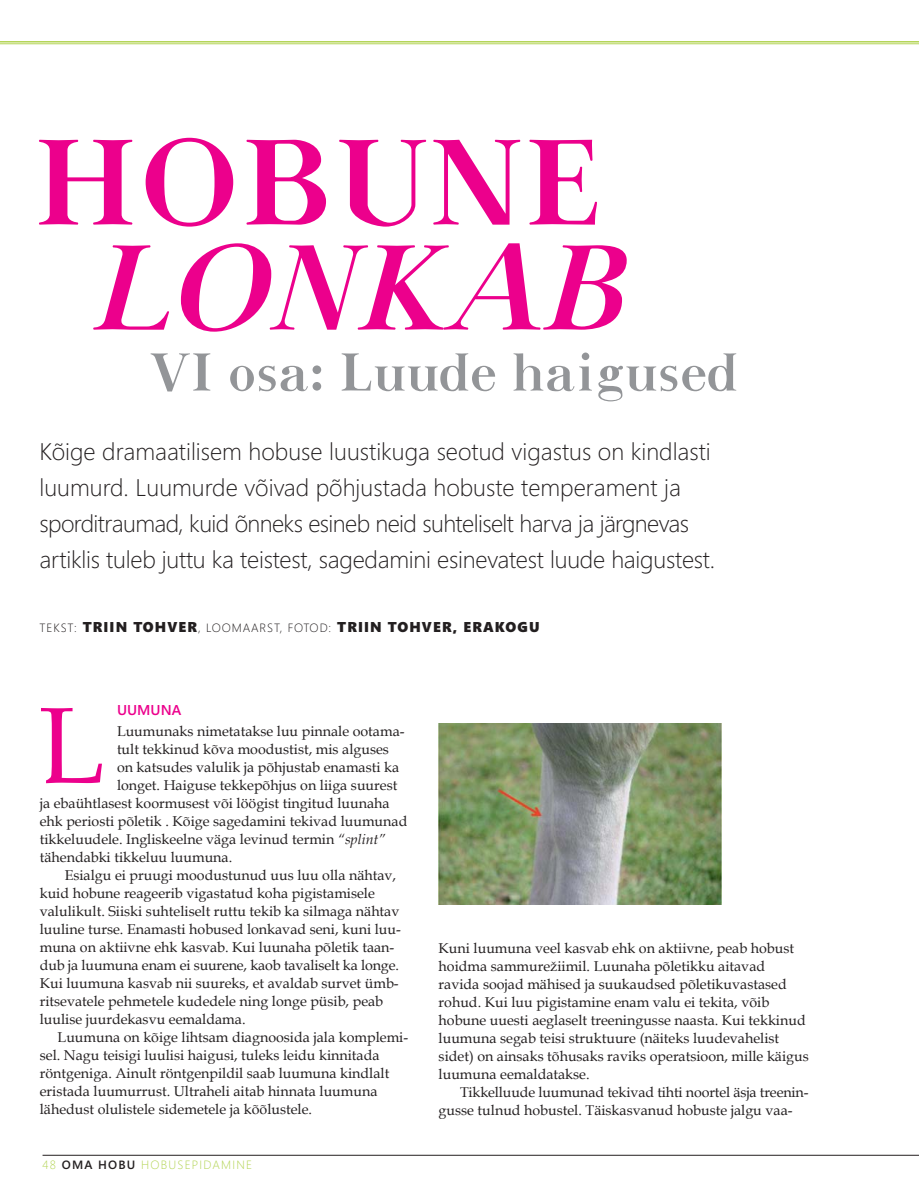
<style>
.page{position:relative;width:919px;height:1191px;background:#fff}
.page>*{position:absolute;margin:0;border:0;box-sizing:border-box;transform-origin:0 0}
.t1{font:700 123px "Fluralic";color:#ec008c}
.t2{font:italic 700 123px "Fluralic";color:#ec008c}
.t3{font:108px "Book Antiqua";color:#ec008c}
.t4{font:700 54px "Fluralic";color:#939598}
.t5{font:300 24px/36px "Segoe";letter-spacing:-.01em;color:#231f20}
.t6{font:14.25px/18px "Book Antiqua";color:#231f20}
.t7{font:900 14.25px "Segoe";letter-spacing:.075em;color:#231f20}
.t8{font:600 14.25px "Segoe";color:#ec008c}
.t9{font:300 12px "Segoe";letter-spacing:.1em;color:#b3d454}
.s1{font-weight:300;font-size:12px}
.s2{font-style:italic}
.s3{font-weight:600;color:#231f20}
</style>
<div class="page">
<hr style="left:0;top:41px;width:918px;height:2px;background:#b3d454">
<hr style="left:0;top:44px;width:918px;height:1px;background:#b3d454">
<hr style="left:43px;top:1154px;width:875px;height:1px;background:#231f20">
<img style="left:438px;top:723px;width:283px;height:181px">
<h1 class="t1" style="left:33px;top:135px;width:571px">HOBUNE</h1>
<h1 class="t2" style="left:97px;top:238px;width:528px">LONKAB</h1>
<h3 class="t4" style="left:150px;top:351px;width:589px">VI osa: Luude haigused</h3>
<p class="t5" style="left:40px;top:432px;width:677px">Kõige dramaatilisem hobuse luustikuga seotud vigastus on kindlasti luumurd. Luumurde võivad põhjustada hobuste temperament ja sporditraumad, kuid õnneks esineb neid suhteliselt harva ja järgnevas artiklis tuleb juttu ka teistest, sagedamini esinevatest luude haigustest.</p>
<p class="t7" style="left:40px;top:617px;width:501px"><span class="s1">TEKST:</span> TRIIN TOHVER<span class="s1">, LOOMAARST, FOTOD:</span> TRIIN TOHVER, ERAKOGU</p>
<p class="t8" style="left:117px;top:700px;width:66px">UUMUNA</p>
<p class="t6" style="left:117px;top:722px;width:289px">Luumunaks nimetatakse luu pinnale ootama-</p>
<p class="t6" style="left:117px;top:740px;width:273px">tult tekkinud kõva moodustist, mis alguses</p>
<p class="t6" style="left:117px;top:758px;width:284px">on katsudes valulik ja põhjustab enamasti ka</p>
<p class="t6" style="left:117px;top:776px;width:282px">longet. Haiguse tekkepõhjus on liiga suurest</p>
<p class="t6" style="left:40px;top:794px;width:351px">ja ebaühtlasest koormusest või löögist tingitud luunaha</p>
<p class="t6" style="left:40px;top:812px;width:369px">ehk periosti põletik . Kõige sagedamini tekivad luumunad</p>
<p class="t6" style="left:40px;top:830px;width:347px">tikkeluudele. Ingliskeelne väga levinud termin <span class="s2">“splint”</span></p>
<p class="t6" style="left:40px;top:848px;width:194px">tähendabki tikkeluu luumuna.</p>
<p class="t6" style="left:65px;top:866px;width:333px">Esialgu ei pruugi moodustunud uus luu olla nähtav,</p>
<p class="t6" style="left:40px;top:884px;width:336px">kuid hobune reageerib vigastatud koha pigistamisele</p>
<p class="t6" style="left:40px;top:902px;width:361px">valulikult. Siiski suhteliselt ruttu tekib ka silmaga nähtav</p>
<p class="t6" style="left:40px;top:920px;width:362px">luuline turse. Enamasti hobused lonkavad seni, kuni luu-</p>
<p class="t6" style="left:40px;top:938px;width:356px">muna on aktiivne ehk kasvab. Kui luunaha põletik taan-</p>
<p class="t6" style="left:40px;top:956px;width:361px">dub ja luumuna enam ei suurene, kaob tavaliselt ka longe.</p>
<p class="t6" style="left:40px;top:974px;width:360px">Kui luumuna kasvab nii suureks, et avaldab survet ümb-</p>
<p class="t6" style="left:40px;top:992px;width:345px">ritsevatele pehmetele kudedele ning longe püsib, peab</p>
<p class="t6" style="left:40px;top:1010px;width:207px">luulise juurdekasvu eemaldama.</p>
<p class="t6" style="left:58px;top:1028px;width:352px">Luumuna on kõige lihtsam diagnoosida jala komplemi-</p>
<p class="t6" style="left:40px;top:1046px;width:341px">sel. Nagu teisigi luulisi haigusi, tuleks leidu kinnitada</p>
<p class="t6" style="left:40px;top:1064px;width:351px">röntgeniga. Ainult röntgenpildil saab luumuna kindlalt</p>
<p class="t6" style="left:40px;top:1082px;width:339px">eristada luumurrust. Ultraheli aitab hinnata luumuna</p>
<p class="t6" style="left:40px;top:1100px;width:274px">lähedust olulistele sidemetele ja kõõlustele.</p>
<h2 class="t3" style="left:38px;top:683px;width:67px">L</h2>
<p class="t9" style="left:43px;top:1156px;width:211px">48 <span class="s3">OMA HOBU</span> HOBUSEPIDAMINE</p>
<p class="t6" style="left:438px;top:939px;width:371px">Kuni luumuna veel kasvab ehk on aktiivne, peab hobust hoidma sammurežiimil. Luunaha põletikku aitavad ravida soojad mähised ja suukaudsed põletikuvastased rohud. Kui luu pigistamine enam valu ei tekita, võib hobune uuesti aeglaselt treeningusse naasta. Kui tekkinud luumuna segab teisi struktuure (näiteks luudevahelist sidet) on ainsaks tõhusaks raviks operatsioon, mille käigus luumuna eemaldatakse.</p>
<p class="t6" style="left:438px;top:1083px;width:371px;text-indent:21px">Tikkelluude luumunad tekivad tihti noortel äsja treenin&shy;gusse tulnud hobustel. Täiskasvanud hobuste jalgu vaa-</p>
</div>
